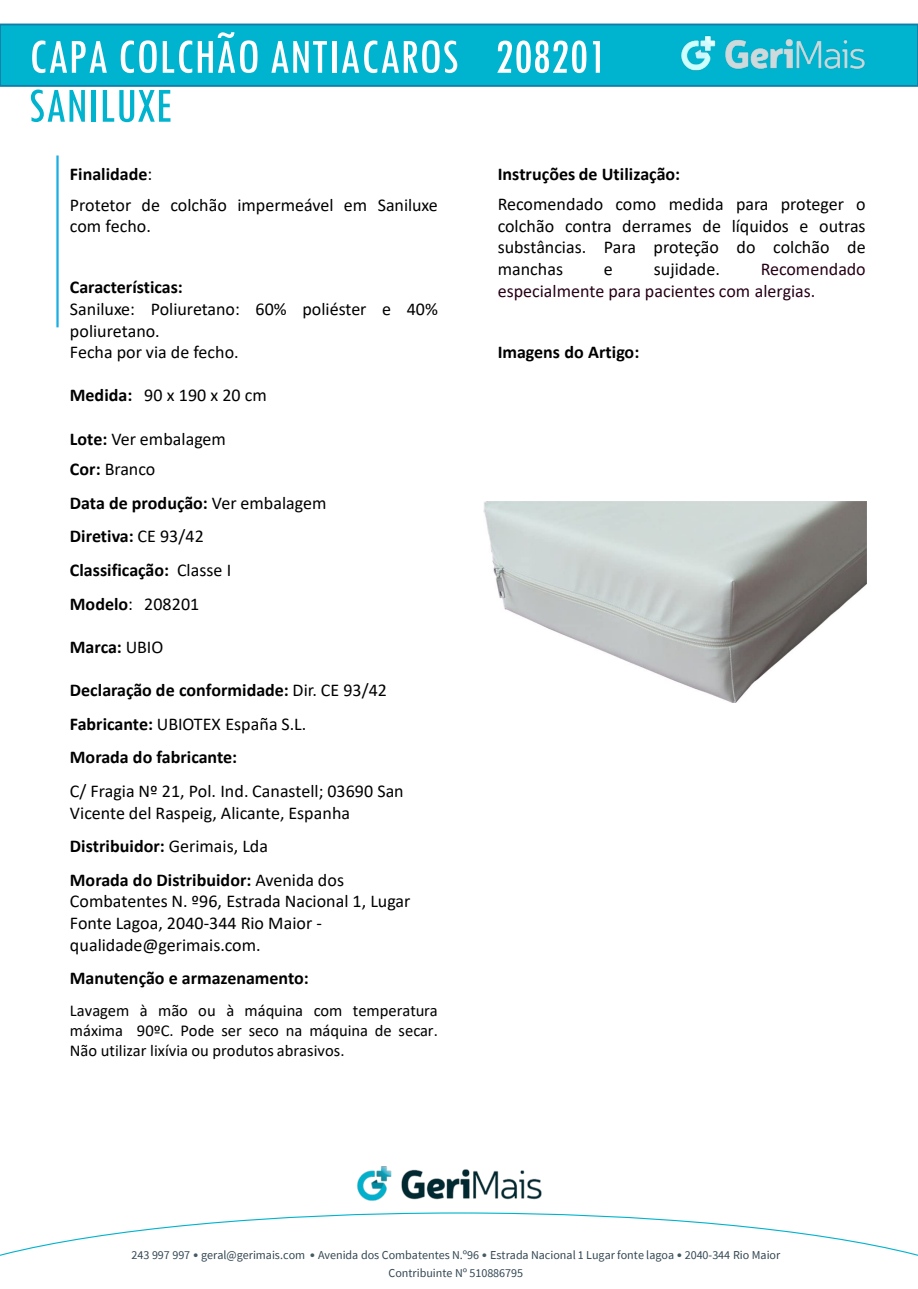
<style>
.page{position:relative;width:918px;height:1289px;background:#fff}
.page>*{position:absolute;margin:0;border:0;box-sizing:border-box;transform-origin:0 0}
.t1{font:condensed 51px/48.9px "Tw Cen";color:#fff}
.t2{font:18px/21.6px "Calibri";color:#000}
.t3{font:700 18px "Calibri";color:#000}
.t4{font:18px/21.6px "Calibri";color:#260017}
.t5{font:16.5px/19.8px "Calibri";color:#000;text-align:justify}
.t6{font:12px/17.2px "Source Sans Pro";letter-spacing:-.005em;color:#334753;text-align:center}
.s1{color:#00b3ce}
.s2{font-weight:400}
.s3{font-weight:700}
.s4{font-family:"Calibri";color:#455a63}
</style>
<div class="page">
<hr style="left:56px;top:155px;width:3px;height:172px;background:#1cade4">
<div style="left:0;top:24px;width:918px;height:63px;background:#00b3ce"></div>
<img style="left:357px;top:1166px;width:185px;height:35px">
<svg style="left:0;top:1212px;width:918px;height:44px"></svg>
<img style="left:675px;top:23px;width:202px;height:64px">
<img style="left:483px;top:501px;width:384px;height:201px">
<h2 class="t1" style="left:29px;top:31px;width:579px">CAPA COLCHÃO ANTIACAROS 208201<br><span class="s1">SANILUXE</span></h2>
<p class="t3" style="left:70px;top:161px;width:84px">Finalidade<span class="s2">:</span></p>
<p class="t2" style="left:70px;top:193px;width:369px">Protetor de colchão impermeável em Saniluxe com fecho.</p>
<p class="t3" style="left:70px;top:275px;width:114px">Características:</p>
<p class="t2" style="left:70px;top:298px;width:370px">Saniluxe: Poliuretano: 60% poliéster e 40% poliuretano.</p>
<p class="t2" style="left:70px;top:341px;width:170px">Fecha por via de fecho.</p>
<p class="t2" style="left:70px;top:384px;width:198px"><span class="s3">Medida:</span> 90 x 190 x 20 cm</p>
<p class="t2" style="left:70px;top:427px;width:158px"><span class="s3">Lote:</span> Ver embalagem</p>
<p class="t2" style="left:70px;top:458px;width:87px"><span class="s3">Cor:</span> Branco</p>
<p class="t3" style="left:70px;top:490px;width:258px">Data de produção: <span class="s2">Ver embalagem</span></p>
<p class="t3" style="left:70px;top:524px;width:135px">Diretiva: <span class="s2">CE 93/42</span></p>
<p class="t3" style="left:70px;top:557px;width:163px">Classificação: <span class="s2">Classe I</span></p>
<p class="t2" style="left:70px;top:592px;width:131px"><span class="s3">Modelo</span>: 208201</p>
<p class="t3" style="left:70px;top:634px;width:95px">Marca: <span class="s2">UBIO</span></p>
<p class="t3" style="left:70px;top:677px;width:319px">Declaração de conformidade: <span class="s2">Dir. CE 93/42</span></p>
<p class="t2" style="left:70px;top:712px;width:238px"><span class="s3">Fabricante:</span> UBIOTEX España S.L.</p>
<p class="t3" style="left:70px;top:744px;width:169px">Morada do fabricante:</p>
<p class="t2" style="left:70px;top:779px;width:335px">C/ Fragia Nº 21, Pol. Ind. Canastell; 03690 San<br>Vicente del Raspeig, Alicante, Espanha</p>
<p class="t3" style="left:70px;top:833px;width:200px">Distribuidor: <span class="s2">Gerimais, Lda</span></p>
<p class="t2" style="left:70px;top:868px;width:342px"><span class="s3">Morada do Distribuidor:</span> Avenida dos Combatentes N. º96, Estrada Nacional 1, Lugar Fonte Lagoa, 2040-344 Rio Maior - qualidade@gerimais.com.</p>
<p class="t3" style="left:70px;top:965px;width:240px">Manutenção e armazenamento:</p>
<p class="t5" style="left:70px;top:1000px;width:369px">Lavagem à mão ou à máquina com temperatura máxima 90ºC. Pode ser seco na máquina de secar.<br>Não utilizar lixívia ou produtos abrasivos.</p>
<p class="t3" style="left:498px;top:161px;width:184px">Instruções de Utilização:</p>
<p class="t2" style="left:498px;top:193px;width:370px;text-align:justify">Recomendado como medida para proteger o colchão contra derrames de líquidos e outras substâncias. Para proteção do colchão de manchas</p>
<p class="t4" style="left:498px;top:258px;width:370px;text-indent:263px">Recomendado especialmente para pacientes com alergias.</p>
<p class="t2" style="left:604px;top:258px;width:10px">e</p>
<p class="t2" style="left:654px;top:258px;width:68px">sujidade.</p>
<p class="t3" style="left:498px;top:339px;width:143px">Imagens do Artigo:</p>
<p class="t6" style="left:132px;top:1246px;width:650px">243 997 997 <span class="s4">•</span> geral@gerimais.com <span class="s4">•</span> Avenida dos Combatentes N.º96 <span class="s4">•</span> Estrada Nacional 1 Lugar fonte lagoa <span class="s4">•</span> 2040-344 Rio Maior<br>Contribuinte Nº 510886795</p>
</div>
